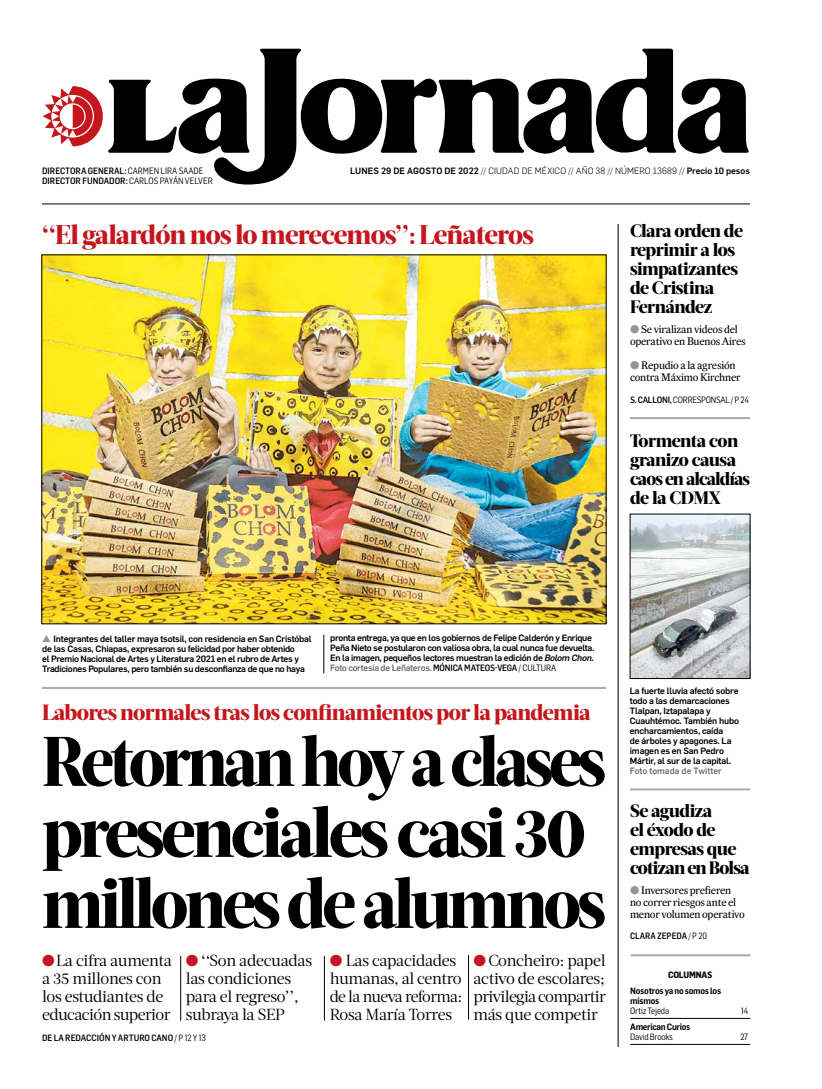
<style>
.page{position:relative;width:822px;height:1089px;background:#fff}
.page>*{position:absolute;margin:0;border:0;box-sizing:border-box;transform-origin:0 0}
.t1{font:800 70px/71px "Acta Headline";letter-spacing:-.055em;color:#000;scale:.93 1}
.t2{font:800 27px "Acta Headline";letter-spacing:-.03em;color:#c4161c}
.t3{font:800 22px "Acta Headline";letter-spacing:-.03em;color:#c4161c}
.t4{font:800 18px/19px "Acta Headline";letter-spacing:-.03em;color:#000}
.t5{font:16px/18px "Acta Deck";letter-spacing:-.025em;color:#000}
.t6{font:11px/12px "Expresso Tx";letter-spacing:-.02em;color:#000}
.t7{font:500 9px/10px "Flama";letter-spacing:-.03em;color:#000}
.t8{font:500 9px "Flama Semicond";color:#000}
.t9{font:300 9px "Flama";letter-spacing:.015em;color:#000}
.t10{font:9px "Flama Semicond";letter-spacing:-.025em;color:#000}
.t11{font:600 9px/10px "Flama Semicond";letter-spacing:-.03em;color:#000}
.t12{font:500 9px "Flama";color:#6d6e71}
.t13{font:700 9px "Flama Semicond";letter-spacing:-.02em;color:#000}
.s1{font-weight:400}
.s2{font-weight:500}
.s3{color:#939598}
.s4{font-style:italic}
.s5{color:#6d6e71}
.s6{font-family:"Flama Semicond"}
.s7{font-family:"Flama Semicond";font-weight:400}
.s8{color:#c4161c}
</style>
<div class="page">
<svg style="left:43px;top:49px;width:706px;height:136px"></svg>
<hr style="left:42px;top:204px;width:708px;height:1px;background:#000">
<hr style="left:618px;top:224px;width:1px;height:823px;background:#000">
<hr style="left:181px;top:956px;width:1px;height:65px;background:#000">
<hr style="left:324px;top:956px;width:1px;height:65px;background:#000">
<hr style="left:468px;top:955px;width:1px;height:65px;background:#000">
<hr style="left:42px;top:687px;width:564px;height:2px;background:#a7a9ac">
<img style="left:44px;top:257px;width:560px;height:365px">
<hr style="left:324px;top:635px;width:1px;height:38px;background:#000">
<hr style="left:630px;top:417px;width:120px;height:2px;background:#a7a9ac">
<hr style="left:630px;top:1018px;width:120px;height:1px;background:#000">
<hr style="left:630px;top:1044px;width:120px;height:1px;background:#000">
<hr style="left:630px;top:788px;width:120px;height:2px;background:#a7a9ac">
<hr style="left:631px;top:954px;width:120px;height:2px;background:#a7a9ac">
<img style="left:632px;top:516px;width:116px;height:161px">
<p class="t8" style="left:42px;top:165px;width:163px">DIRECTORA GENERAL: <span class="s1">CARMEN LIRA SAADE</span></p>
<p class="t9" style="left:350px;top:164px;width:401px"><span class="s2">lunes 29 de agosto de 2022</span> // CIUDAD DE MÉXICO // AÑO 38 // NÚM ERO 13689 // <span class="s2">Precio 10 pesos</span></p>
<p class="t8" style="left:42px;top:175px;width:172px">DIRECTOR FUNDADOR: <span class="s1">CARLOS PAYÁN VELVER</span></p>
<h2 class="t2" style="left:42px;top:219px;width:494px">‘‘El galardón nos lo merecemos’’: Leñateros</h2>
<h3 class="t4" style="left:630px;top:222px;width:115px">Clara orden de reprimir a los simpatizantes de Cristina<br>Fernández</h3>
<p class="t6" style="left:630px;top:323px;width:117px"><span class="s3">●</span> Se viralizan videos del operativo en Buenos Aires</p>
<p class="t6" style="left:630px;top:359px;width:112px"><span class="s3">●</span> Repudio a la agresión contra Máximo Kirchner</p>
<p class="t10" style="left:630px;top:394px;width:121px"><span class="s2">S. CALLONI,</span> CORRESPONSAL / P 24</p>
<h3 class="t4" style="left:630px;top:432px;width:121px">Tormenta con granizo causa caos en alcaldías de la CDMX</h3>
<p class="t7" style="left:42px;top:633px;width:271px"><span class="s3">▲</span> Integrantes del taller maya tsotsil, con residencia en San Cristóbal de las Casas, Chiapas, expresaron su felicidad por haber obtenido<br>el Premio Nacional de Artes y Literatura 2021 en el rubro de Artes y Tradiciones Populares, pero también su desconfianza de que no haya</p>
<p class="t7" style="left:330px;top:633px;width:266px">pronta entrega, ya que en los gobiernos de Felipe Calderón y Enrique Peña Nieto se postularon con valiosa obra, la cual nunca fue devuelta.<br>En la imagen, pequeños lectores muestran la edición de <span class="s4">Bolom Chon</span>.<br><span class="s5">Foto cortesía de Leñateros.</span> <span class="s6">MÓNICA MATEOS-VEGA</span> <span class="s7">/ CULTURA</span></p>
<h3 class="t3" style="left:42px;top:699px;width:550px">Labores normales tras los confinamientos por la pandemia</h3>
<h1 class="t1" style="left:42px;top:727px;width:608px">Retornan hoy a clases presenciales casi 30 millones de alumnos</h1>
<h3 class="t5" style="left:42px;top:952px;width:131px"><span class="s8">●</span> La cifra aumenta a 35 millones con los estudiantes de educación superior</h3>
<h3 class="t5" style="left:186px;top:952px;width:128px"><span class="s8">●</span> ‘‘Son adecuadas las condiciones para el regreso’’, subraya la SEP</h3>
<h3 class="t5" style="left:330px;top:952px;width:134px"><span class="s8">●</span> Las capacidades humanas, al centro de la nueva reforma:<br>Rosa María Torres</h3>
<h3 class="t5" style="left:474px;top:952px;width:134px;text-align:justify"><span class="s8">●</span> Concheiro: papel activo de escolares; privilegia compartir más que competir</h3>
<p class="t8" style="left:42px;top:1032px;width:166px">DE LA REDACCIÓN Y ARTURO CANO <span class="s1">/ P 12 Y 13</span></p>
<p class="t7" style="left:630px;top:685px;width:111px">La fuerte lluvia afectó sobre todo a las demarcaciones<br>Tlalpan, Iztapalapa y<br>Cuauhtémoc. También hubo encharcamientos, caída<br>de árboles y apagones. La imagen es en San Pedro<br>Mártir, al sur de la capital.</p>
<p class="t12" style="left:630px;top:764px;width:93px">Foto tomada de Twitter</p>
<h3 class="t4" style="left:630px;top:801px;width:121px">Se agudiza<br>el éxodo de empresas que cotizan en Bolsa</h3>
<p class="t6" style="left:630px;top:884px;width:116px"><span class="s3">●</span> Inversores prefieren no correr riesgos ante el menor volumen operativo</p>
<p class="t8" style="left:630px;top:930px;width:79px">CLARA ZEPEDA <span class="s1">/ P 20</span></p>
<p class="t13" style="left:668px;top:969px;width:46px">COLUMNAS</p>
<p class="t11" style="left:630px;top:986px;width:92px">Nosotros ya no somos los mismos</p>
<p class="t10" style="left:630px;top:1005px;width:40px">ORTIZ TEJEDA</p>
<p class="t10" style="left:741px;top:1005px;width:9px">14</p>
<p class="t11" style="left:630px;top:1022px;width:62px">American Curios</p>
<p class="t10" style="left:630px;top:1031px;width:44px">DAVID BROOKS</p>
<p class="t10" style="left:740px;top:1031px;width:9px">27</p>
</div>
